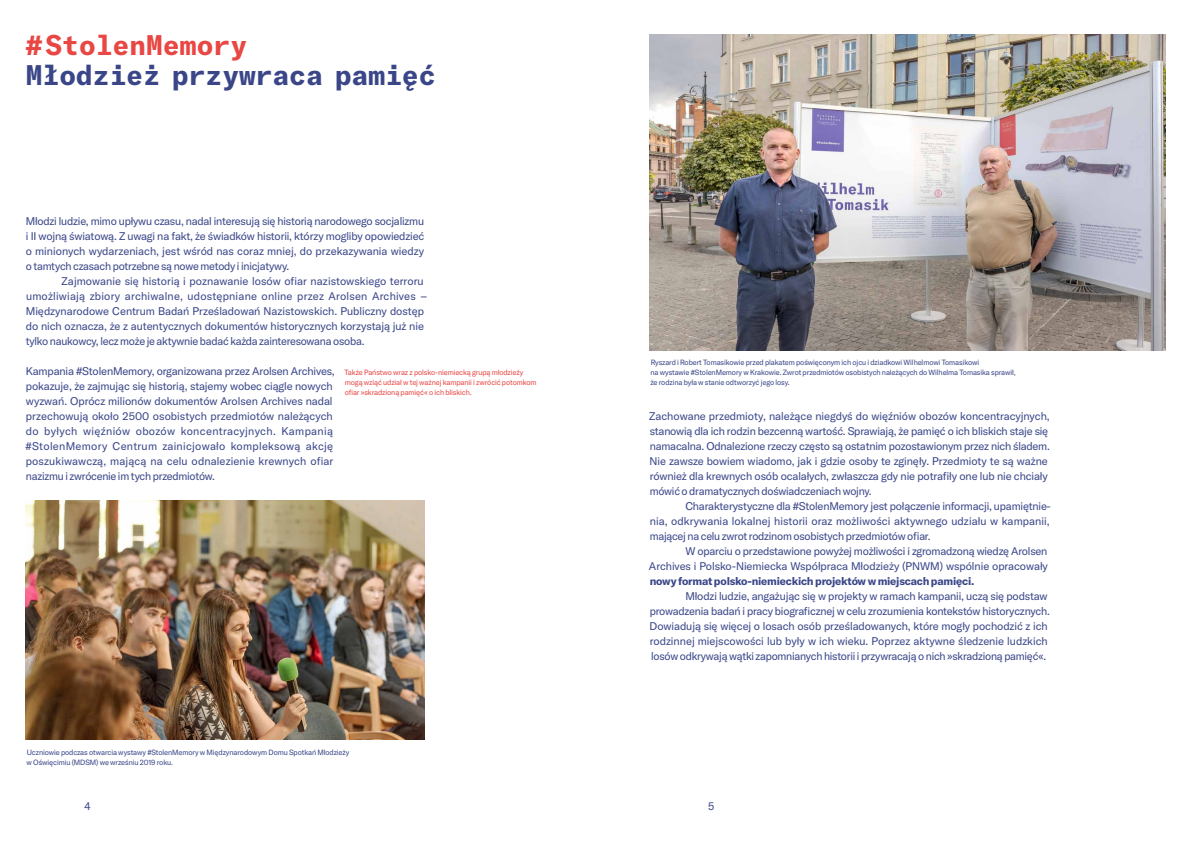
<style>
.page{position:relative;width:1191px;height:842px;background:#fff}
.page>*{position:absolute;margin:0;border:0;box-sizing:border-box;transform-origin:0 0}
.t1{font:700 28px "GT America Mono";letter-spacing:-.02em;color:#3a4688}
.t2{font:700 28px "GT America Mono";letter-spacing:-.02em;color:#e84743}
.t3{font:11px/15px "GT America";letter-spacing:-.01em;color:#3a4688}
.t4{font:700 11px "GT America";letter-spacing:-.02em;color:#3a4688}
.t5{font:11px "GT America Mono";color:#3a4688}
.t6{font:7.5px/10px "GT America";letter-spacing:-.01em;color:#3a4688}
.t7{font:7.5px/10px "GT America";letter-spacing:-.01em;color:#e84743}
</style>
<div class="page">
<img style="left:26px;top:501px;width:398px;height:239px">
<img style="left:649px;top:35px;width:516px;height:315px">
<h1 class="t2" style="left:25px;top:29px;width:223px">#StolenMemory</h1>
<h1 class="t1" style="left:25px;top:59px;width:412px">Młodzież przywraca pamięć</h1>
<p class="t3" style="left:26px;top:214px;width:400px;text-align:justify">Młodzi ludzie, mimo upływu czasu, nadal interesują się historią narodowego socjalizmu i II wojną światową. Z uwagi na fakt, że świadków historii, którzy mogliby opowiedzieć o minionych wydarzeniach, jest wśród nas coraz mniej, do przekazywania wiedzy o tamtych czasach potrzebne są nowe metody i inicjatywy.</p>
<p class="t3" style="left:26px;top:274px;width:403px;text-indent:36px">Zajmowanie się historią i poznawanie losów ofiar nazistowskiego terroru umożliwiają zbiory archiwalne, udostępniane online przez Arolsen Archives – Międzynarodowe Centrum Badań Prześladowań Nazistowskich. Publiczny dostęp do nich oznacza, że z autentycznych dokumentów historycznych korzystają już nie tylko naukowcy, lecz może je aktywnie badać każda zainteresowana osoba.</p>
<p class="t3" style="left:26px;top:364px;width:311px">Kampania #StolenMemory, organizowana przez Arolsen Archives, pokazuje, że zajmując się historią, stajemy wobec ciągle nowych wyzwań. Oprócz milionów dokumentów Arolsen Archives nadal przechowują około 2500 osobistych przedmiotów należących do byłych więźniów obozów koncentracyjnych. Kampanią #StolenMemory Centrum zainicjowało kompleksową akcję poszukiwawczą, mającą na celu odnalezienie krewnych ofiar nazizmu i zwrócenie im tych przedmiotów.</p>
<p class="t7" style="left:344px;top:367px;width:194px">Także Państwo wraz z polsko-niemiecką grupą młodzieży mogą wziąć udział w tej ważnej kampanii i zwrócić potomkom ofiar »skradzioną pamięć« o ich bliskich.</p>
<p class="t6" style="left:27px;top:747px;width:324px">Uczniowie podczas otwarcia wystawy #StolenMemory w Międzynarodowym Domu Spotkań Młodzieży w Oświęcimiu (MDSM) we wrześniu 2019 roku.</p>
<p class="t6" style="left:650px;top:357px;width:367px">Ryszard i Robert Tomasikowie przed plakatem poświęconym ich ojcu i dziadkowi Wilhelmowi Tomasikowi<br>na wystawie #StolenMemory w Krakowie. Zwrot przedmiotów osobistych należących do Wilhelma Tomasika sprawił, że rodzina była w stanie odtworzyć jego losy.</p>
<p class="t3" style="left:649px;top:409px;width:402px">Zachowane przedmioty, należące niegdyś do więźniów obozów koncentracyjnych, stanowią dla ich rodzin bezcenną wartość. Sprawiają, że pamięć o ich bliskich staje się namacalna. Odnalezione rzeczy często są ostatnim pozostawionym przez nich śladem.<br>Nie zawsze bowiem wiadomo, jak i gdzie osoby te zginęły. Przedmioty te są ważne również dla krewnych osób ocalałych, zwłaszcza gdy nie potrafiły one lub nie chciały mówić o dramatycznych doświadczeniach wojny.</p>
<p class="t3" style="left:650px;top:499px;width:403px;text-align:justify;text-indent:36px">Charakterystyczne dla #StolenMemory jest połączenie informacji, upamiętnie&shy;nia, odkrywania lokalnej historii oraz możliwości aktywnego udziału w kampanii, mającej na celu zwrot rodzinom osobistych przedmiotów ofiar.</p>
<p class="t3" style="left:649px;top:544px;width:400px;text-align:right">W oparciu o przedstawione powyżej możliwości i zgromadzoną wiedzę Arolsen<br>Archives i Polsko-Niemiecka Współpraca Młodzieży (PNWM) wspólnie opracowały</p>
<p class="t4" style="left:650px;top:574px;width:326px">nowy format polsko-niemieckich projektów w miejscach pamięci.</p>
<p class="t3" style="left:649px;top:589px;width:402px;text-indent:36px">Młodzi ludzie, angażując się w projekty w ramach kampanii, uczą się podstaw prowadzenia badań i pracy biograficznej w celu zrozumienia kontekstów historycznych.<br>Dowiadują się więcej o losach osób prześladowanych, które mogły pochodzić z ich rodzinnej miejscowości lub były w ich wieku. Poprzez aktywne śledzenie ludzkich losów odkrywają wątki zapomnianych historii i przywracają o nich »skradzioną pamięć«.</p>
<p class="t5" style="left:84px;top:800px;width:8px">4</p>
<p class="t5" style="left:708px;top:800px;width:8px">5</p>
</div>
